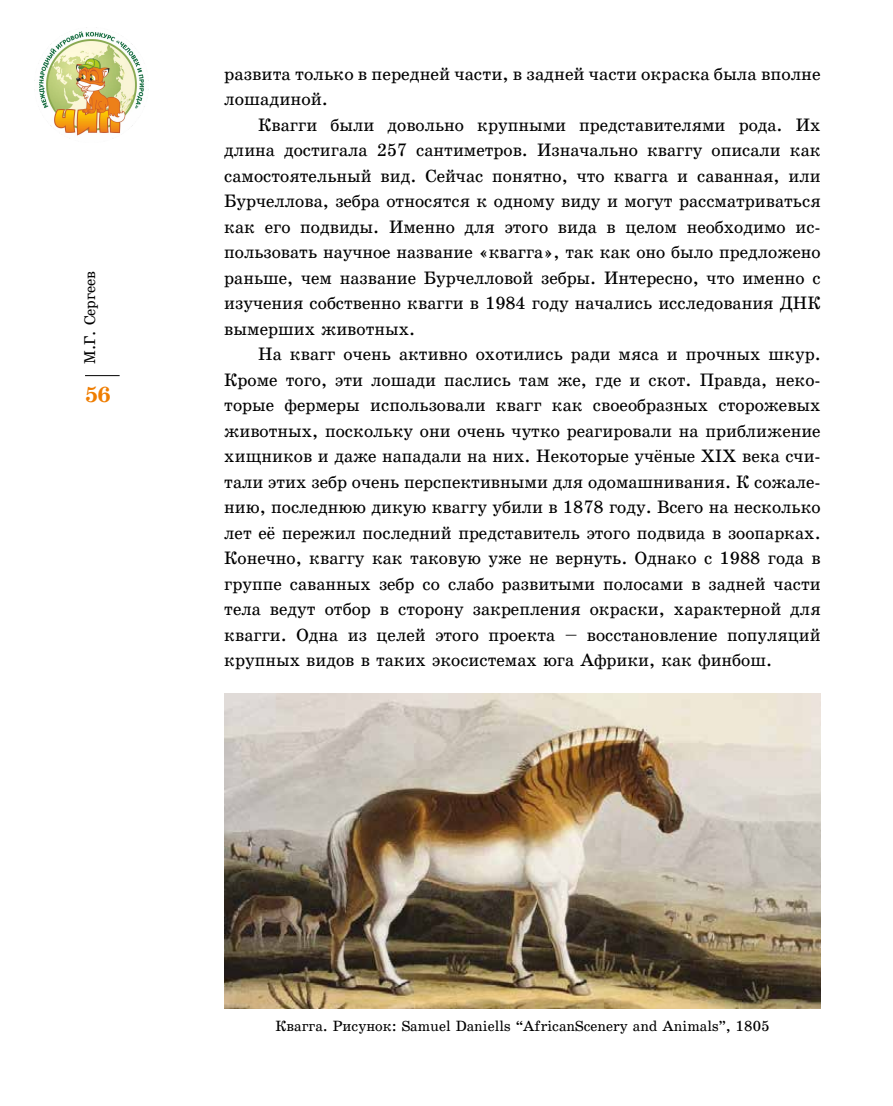
<style>
.page{position:relative;width:893px;height:1106px;background:#fff}
.page>*{position:absolute;margin:0;border:0;box-sizing:border-box;transform-origin:0 0}
.t1{font:700 21px "School";color:#ef7d00}
.t2{font:17.25px/25.5px "School Plain";color:#000;text-align:justify}
.t3{font:15px "School Plain";color:#000}
.t4{font:14.25px "School Plain";color:#000}
</style>
<div class="page">
<hr style="left:85px;top:375px;width:35px;height:1px;background:#000">
<img style="left:224px;top:693px;width:597px;height:315px">
<img style="left:34px;top:31px;width:115px;height:105px">
<p class="t3" style="left:81px;top:364px;width:94px;rotate:-90deg">М.Г. Сергеев</p>
<p class="t1" style="left:85px;top:381px;width:27px">56</p>
<p class="t2" style="left:224px;top:61px;width:598px">развита только в передней части, в задней части окраска была вполне лошадиной.</p>
<p class="t2" style="left:224px;top:112px;width:598px;text-indent:34px">Квагги были довольно крупными представителями рода. Их длина достигала 257 сантиметров. Изначально кваггу описали как самостоятельный вид. Сейчас понятно, что квагга и саванная, или Бурчеллова, зебра относятся к одному виду и могут рассматриваться как его подвиды. Именно для этого вида в целом необходимо ис&shy;пользовать научное название «квагга», так как оно было предложено раньше, чем название Бурчелловой зебры. Интересно, что именно с изучения собственно квагги в 1984 году начались исследования ДНК вымерших животных.</p>
<p class="t2" style="left:224px;top:341px;width:598px;text-indent:34px">На квагг очень активно охотились ради мяса и прочных шкур.<br>Кроме того, эти лошади паслись там же, где и скот. Правда, неко&shy;торые фермеры использовали квагг как своеобразных сторожевых животных, поскольку они очень чутко реагировали на приближение хищников и даже нападали на них. Некоторые уч¸ные XIX века счи&shy;тали этих зебр очень перспективными для одомашнивания. К сожале&shy;нию, последнюю дикую кваггу убили в 1878 году. Всего на несколько лет е¸ пережил последний представитель этого подвида в зоопарках.<br>Конечно, кваггу как таковую уже не вернуть. Однако с 1988 года в группе саванных зебр со слабо развитыми полосами в задней части тела ведут отбор в сторону закрепления окраски, характерной для квагги. Одна из целей этого проекта – восстановление популяций крупных видов в таких экосистемах юга Африки, как финбош.</p>
<p class="t4" style="left:276px;top:1017px;width:495px">Квагга. Рисунок: Samuel Daniells “AfricanScenery and Animals”, 1805</p>
</div>
